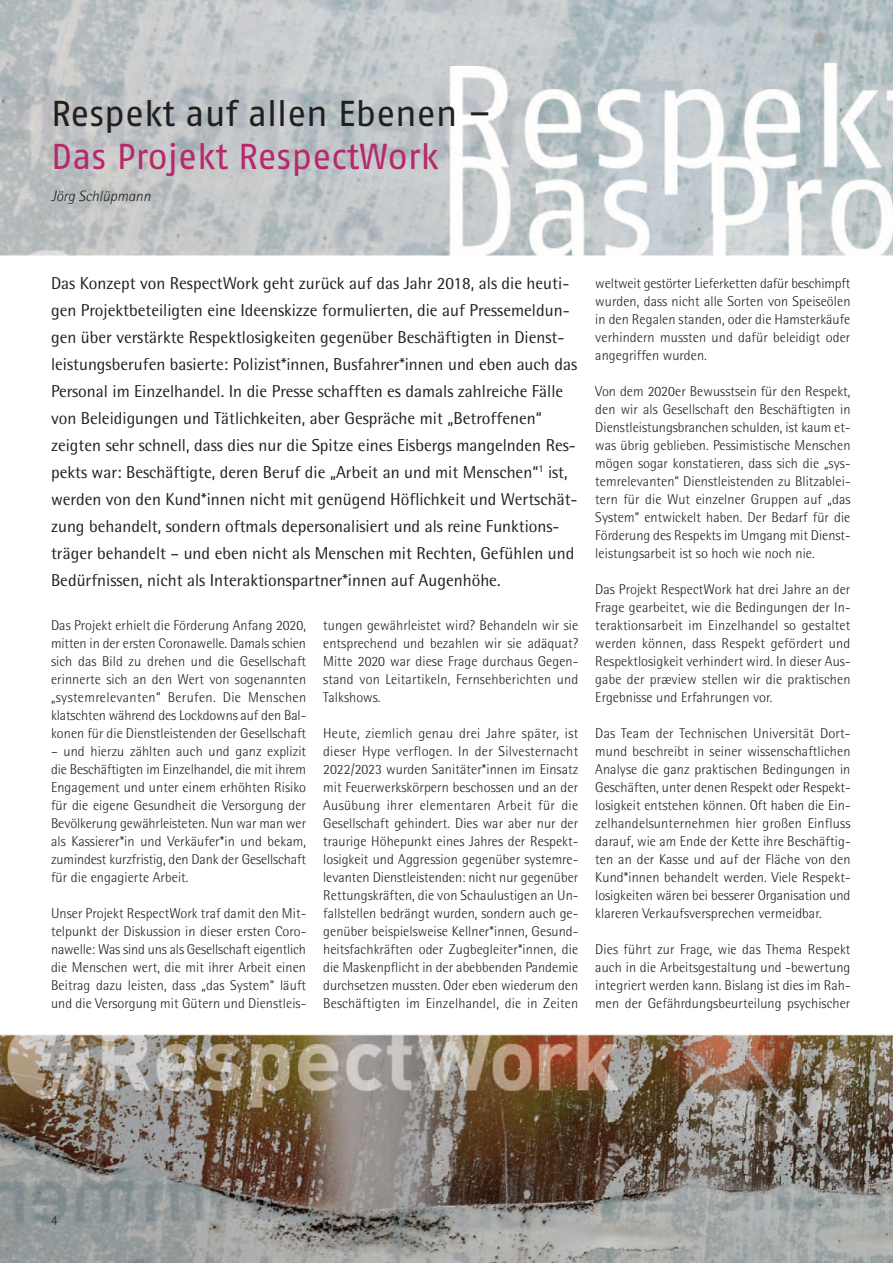
<style>
.page{position:relative;width:893px;height:1263px;background:#fff}
.page>*{position:absolute;margin:0;border:0;box-sizing:border-box;transform-origin:0 0}
.t1{font:36px "Fago No";color:#221f1f}
.t2{font:36px "Fago No";letter-spacing:-.005em;color:#b6296d}
.t3{font:17.25px/27px "Rotis Semi Sans";color:#221f1f}
.t4{font:italic 300 15px "Rotis Semi Sans";color:#221f1f}
.t5{font:300 14.25px/18px "Rotis Semi Sans";letter-spacing:.005em;color:#221f1f;text-align:justify}
.t6{font:300 13.5px "Rotis Semi Sans";color:#221f1f}
</style>
<div class="page">
<img style="left:0;top:1034px;width:893px;height:229px">
<img style="left:0;top:0;width:893px;height:256px">
<h1 class="t1" style="left:51px;top:100px;width:442px">Respekt auf allen Ebenen –</h1>
<h1 class="t2" style="left:51px;top:143px;width:389px">Das Projekt RespectWork</h1>
<p class="t4" style="left:51px;top:190px;width:101px">Jörg Schlüpmann</p>
<p class="t3" style="left:51px;top:271px;width:528px">Das Konzept von RespectWork geht zurück auf das Jahr 2018, als die heuti&shy;gen Projektbeteiligten eine Ideenskizze formulierten, die auf Pressemeldun&shy;gen über verstärkte Respektlosigkeiten gegenüber Beschäftigten in Dienst&shy;leistungsberufen basierte: Polizist*innen, Busfahrer*innen und eben auch das Personal im Einzelhandel. In die Presse schafften es damals zahlreiche Fälle von Beleidigungen und Tätlichkeiten, aber Gespräche mit „Betroffenen“ zeigten sehr schnell, dass dies nur die Spitze eines Eisbergs mangelnden Res&shy;pekts war: Beschäftigte, deren Beruf die „Arbeit an und mit Menschen“<sup>1</sup> ist, werden von den Kund*innen nicht mit genügend Höflichkeit und Wertschät&shy;zung behandelt, sondern oftmals depersonalisiert und als reine Funktions&shy;träger behandelt – und eben nicht als Menschen mit Rechten, Gefühlen und Bedürfnissen, nicht als Interaktionspartner*innen auf Augenhöhe.</p>
<p class="t5" style="left:323px;top:617px;width:257px">tungen gewährleistet wird? Behandeln wir sie entsprechend und bezahlen wir sie adäquat?<br>Mitte 2020 war diese Frage durchaus Gegen&shy;stand von Leitartikeln, Fernsehberichten und Talkshows.</p>
<p class="t5" style="left:323px;top:725px;width:257px">Heute, ziemlich genau drei Jahre später, ist diese r Hype verflogen. In der Silvesternacht 2022/2023 wurden Sanitäter*innen im Einsatz mit Feuerwerkskörpern beschossen und an der Ausübung ihrer elementaren Arbeit für die Gesell schaft gehindert. Dies war aber nur der traurige Höhepunkt eines Jahres der Respekt&shy;losigkeit und Aggression gegenüber systemre&shy;levanten Dienstleistenden: nicht nur gegenüber Rettungskräften, die von Schaulustigen an Un&shy;fallstellen bedrängt wurden, sondern auch ge&shy;genüber beispielsweise Kellner*innen, Gesund&shy;heitsfachkräften oder Zugbegleiter*innen, die die Maskenpflicht in der abebbenden Pandemie durchsetzen mussten. Oder eben wiederum den Beschäftigten im Einzelhandel, die in Zeiten</p>
<p class="t5" style="left:51px;top:617px;width:257px">Das Projekt erhielt die Förderung Anfang 2020, mitten in der ersten Coronawelle. Damals schien sich das Bild zu drehen und die Gesellschaft erinnerte sich an den Wert von sogenannten „systemrelevanten“ Berufen. Die Menschen klatschten während des Lockdowns auf den Bal&shy;konen für die Dienstleistenden der Gesellschaft</p>
<p class="t5" style="left:51px;top:743px;width:257px">– und hierzu zählten auch und ganz explizit die Beschäftigten im Einzelhandel, die mit ihrem Engagement und unter einem erhöhten Risiko für die eigene Gesundheit die Versorgung der Bevölkerung gewährleisteten. Nun war man wer als Kassierer*in und Verkäufer*in und bekam, zumindest kurzfristig, den Dank der Gesellschaft für die engagierte Arbeit.</p>
<p class="t5" style="left:51px;top:905px;width:257px">Unser Projekt RespectWork traf damit den Mit&shy;telpunkt der Diskussion in dieser ersten Coro&shy;nawelle: Was sind uns als Gesellschaft eigentlich die Menschen wert, die mit ihrer Arbeit einen Beitrag dazu leisten, dass „das System“ läuft und die Versorgung mit Gütern und Dienstleis-</p>
<p class="t5" style="left:595px;top:275px;width:257px">weltweit gestörter Lieferketten dafür beschimpft wurden, dass nicht alle Sorten von Speiseölen in den Regalen standen, oder die Hamsterkäufe verhindern mussten und dafür beleidigt oder angegriffen wurden.</p>
<p class="t5" style="left:595px;top:383px;width:257px">Von dem 2020er Bewusstsein für den Respekt, den wir als Gesellschaft den Beschäftigten in Dienstleistungsbranchen schulden, ist kaum et&shy;was übrig geblieben. Pessimistische Menschen mögen sogar konstatieren, dass sich die „sys&shy;temrelevanten“ Dienstleistenden zu Blitzablei&shy;tern für die Wut einzelner Gruppen auf „das System“ entwickelt haben. Der Bedarf für die Förderung des Respekts im Umgang mit Dienst&shy;leistungsarbeit ist so hoch wie noch nie.</p>
<p class="t5" style="left:595px;top:581px;width:257px">Das Projekt RespectWork hat drei Jahre an der Frage gearbeitet, wie die Bedingungen der In&shy;teraktionsarbeit im Einzelhandel so gestaltet werden können, dass Respekt gefördert und Respektlosigkeit verhindert wird. In dieser Aus&shy;gabe der præview stellen wir die praktischen Ergebnisse und Erfahrungen vor.</p>
<p class="t5" style="left:595px;top:725px;width:257px">Das Team der Technischen Universität Dort&shy;mund beschreibt in seiner wissenschaftlichen Analyse die ganz praktischen Bedingungen in Geschäften, unter denen Respekt oder Respekt&shy;losigkeit entstehen können. Oft haben die Ein&shy;zelhandelsunternehmen hier großen Einfluss darauf, wie am Ende der Kette ihre Beschäftig&shy;ten an der Kasse und auf der Fläche von den Kund*innen behandelt werden. Viele Respekt&shy;losigkeiten wären bei besserer Organisation und klareren Verkaufsversprechen vermeidbar.</p>
<p class="t5" style="left:595px;top:941px;width:257px">Dies führt zur Frage, wie das Thema Respekt auch in die Arbeitsgestaltung und -bewertung integriert werden kann. Bislang ist dies im Rah&shy;men der Gefährdungsbeurteilung psychischer</p>
<p class="t6" style="left:51px;top:1214px;width:8px">4</p>
</div>
